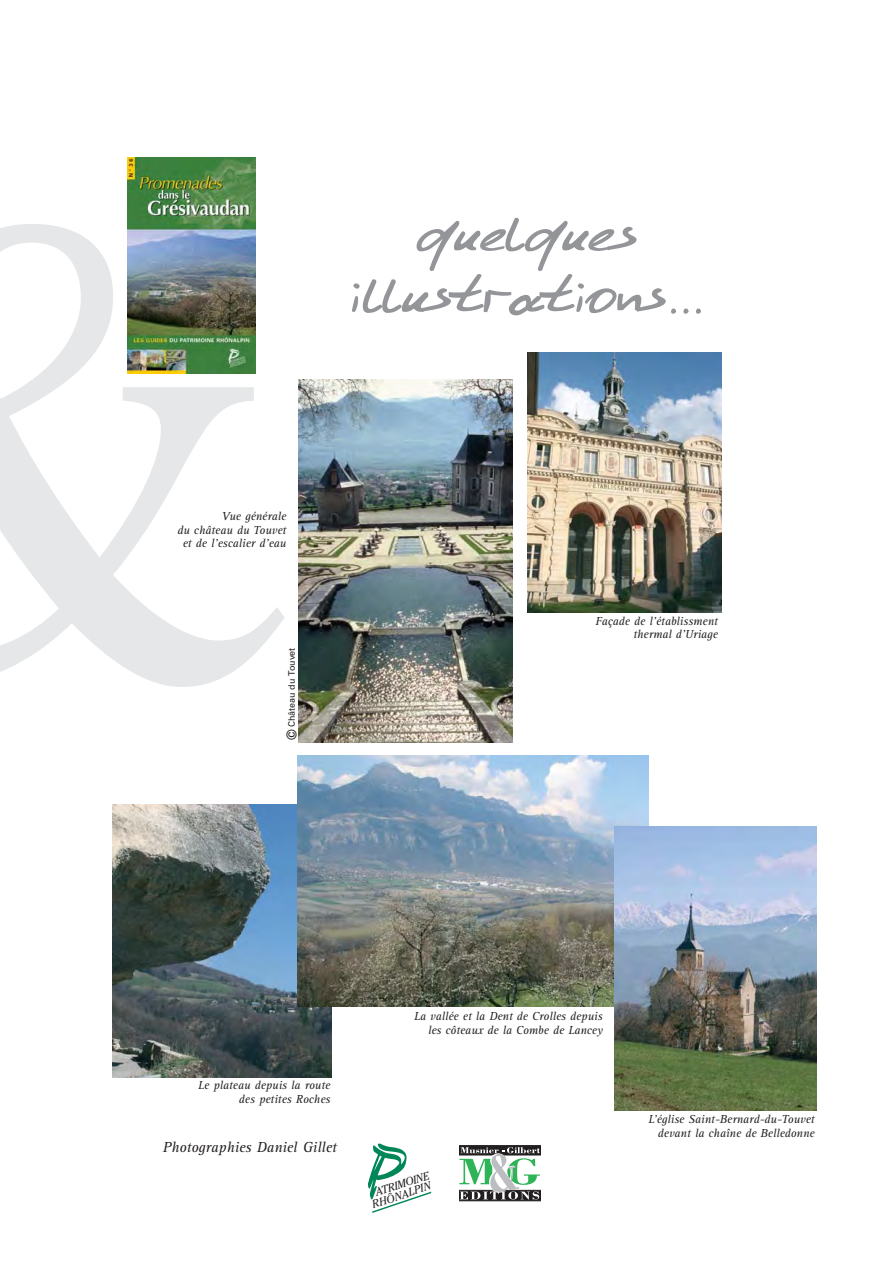
<style>
.page{position:relative;width:893px;height:1263px;background:#fff}
.page>*{position:absolute;margin:0;border:0;box-sizing:border-box;transform-origin:0 0}
.t1{font:645px "Dutch 801 BT";color:#e6e7e8}
.t2{font:60px/61.5px "Culture";letter-spacing:.035em;color:#939598;text-align:center}
.t3{font:italic 15px "Rotis Serif";color:#231f20}
.t4{font:italic 12px/13.5px "Rotis Serif";color:#231f20;text-align:right}
.t5{font:italic 11.1px/10.2px "Cheltenham";color:#231f20;text-align:right}
.t6{font:8.85px "Univers";color:#231f20}
.s1{font-size:13.5px}
</style>
<div class="page">
<img style="left:527px;top:353px;width:194px;height:259px">
<img style="left:299px;top:379px;width:213px;height:364px">
<img style="left:112px;top:805px;width:219px;height:272px">
<img style="left:298px;top:755px;width:350px;height:252px">
<img style="left:614px;top:826px;width:202px;height:284px">
<svg style="left:459px;top:1145px;width:82px;height:56px"></svg>
<svg style="left:368px;top:1144px;width:63px;height:69px"></svg>
<img style="left:128px;top:157px;width:127px;height:216px">
<h1 class="t1" style="left:-221px;top:219px;width:530px">&amp;</h1>
<p class="t4" style="left:177px;top:510px;width:110px">Vue générale<br>du château du Touvet et de l’escalier d’eau</p>
<p class="t6" style="left:288px;top:740px;width:94px;rotate:-90deg"><span class="s1">©</span> Château du Touvet</p>
<h2 class="t2" style="left:350px;top:211px;width:355px">quelques illustrations...</h2>
<p class="t4" style="left:595px;top:615px;width:124px">Façade de l’établissment thermal d’Uriage</p>
<p class="t4" style="left:198px;top:1079px;width:134px">Le plateau depuis la route des petites Roches</p>
<p class="t3" style="left:163px;top:1142px;width:175px">Photographies Daniel Gillet</p>
<p class="t4" style="left:414px;top:1011px;width:190px">La vallée et la Dent de Crolles depuis les côteaux de la Combe de Lancey</p>
<p class="t5" style="left:368px;top:1191px;width:64px;rotate:-18deg">ATRIMOINE<br>RHÔNALPIN</p>
<p class="t4" style="left:648px;top:1114px;width:168px">L’église Saint-Bernard-du-Touvet devant la chaîne de Belledonne</p>
</div>
